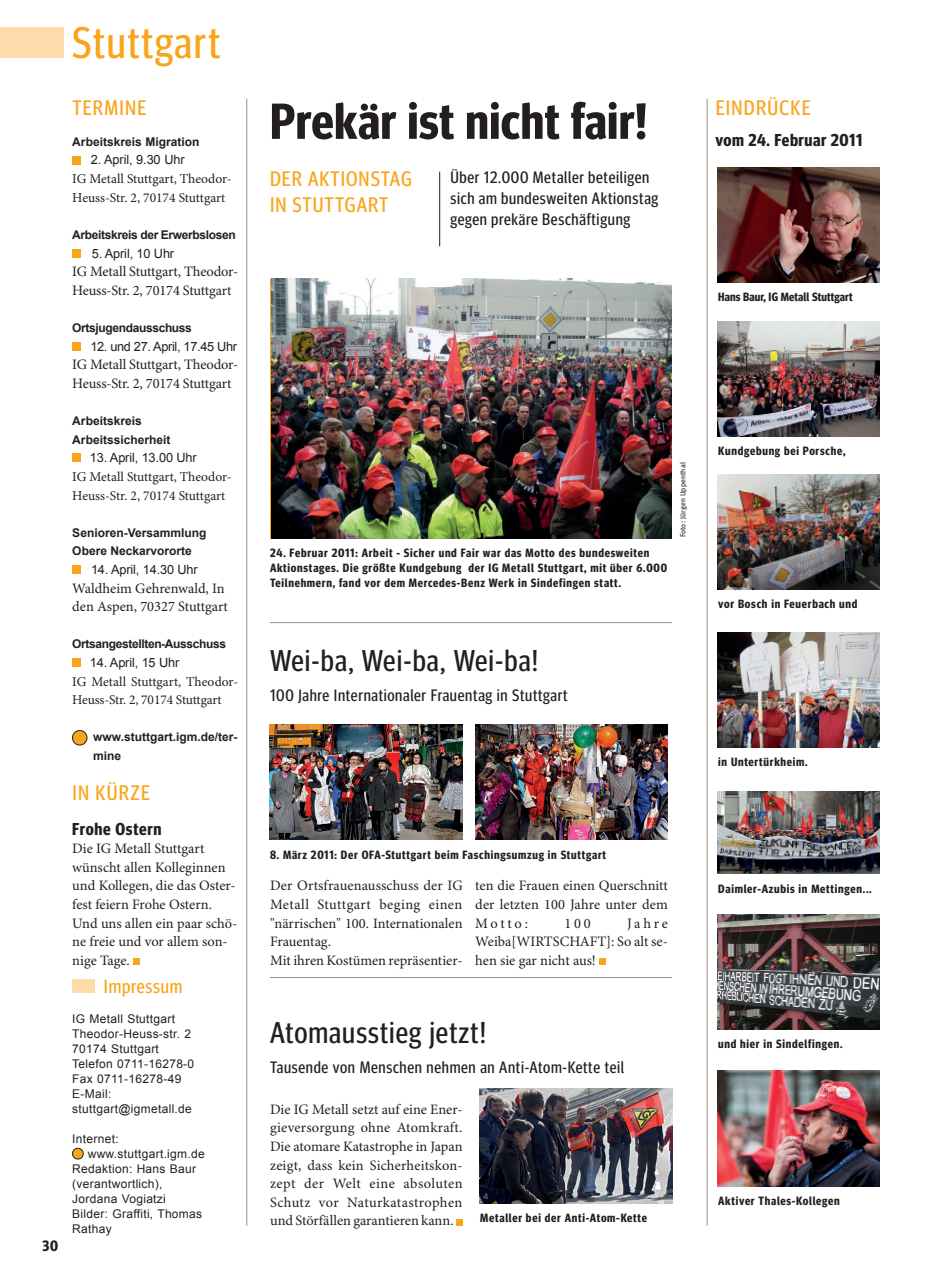
<style>
.page{position:relative;width:936px;height:1285px;background:#fff}
.page>*{position:absolute;margin:0;border:0;box-sizing:border-box;transform-origin:0 0}
.t1{font:700 50.55px "Meta Headline Cond OT";letter-spacing:.01em;color:#231f20}
.t2{font:44.1px "Meta Headline Cond OT";color:#f9a51b}
.t3{font:30px "Meta Headline Cond OT";letter-spacing:.015em;color:#231f20}
.t4{font:30px "Meta Headline Cond OT";letter-spacing:.035em;color:#231f20}
.t5{font:21px/25.5px "Meta Headline Cond OT";letter-spacing:.06em;color:#f9a51b}
.t6{font:19.05px "Meta Headline Cond OT";letter-spacing:.04em;color:#f9a51b}
.t7{font:700 17.25px "Meta Headline Cond OT";letter-spacing:.03em;color:#231f20}
.t8{font:16.5px/21px "Meta Headline Cond OT";letter-spacing:.04em;color:#231f20}
.t9{font:700 15px "Meta Headline Cond OT";color:#231f20}
.t10{font:14.4px/18.6px "Minion Pro";color:#231f20}
.t11{font:13.5px/18.6px "Minion Pro";letter-spacing:-.005em;color:#231f20}
.t12{font:12.75px "Arial";letter-spacing:-.01em;color:#231f20}
.t13{font:700 12px/15px "Meta Headline Cond OT";letter-spacing:.06em;color:#231f20}
.t14{font:12px/15px "Arial";letter-spacing:.025em;color:#231f20}
.t15{font:700 12px/18.6px "Arial";color:#231f20}
.t16{font:700 12px "Arial";letter-spacing:-.03em;color:#231f20}
.t17{font:700 12px "Meta Headline Cond OT";letter-spacing:.01em;color:#231f20}
.t18{font:7.5px "Meta";letter-spacing:.015em;color:#231f20}
</style>
<div class="page">
<div style="left:0;top:28px;width:64px;height:30px;background:#fedbab"></div>
<hr style="left:246px;top:99px;width:1px;height:1126px;background:#9c8f83">
<div style="left:72px;top:979px;width:23px;height:13px;background:#fedbab"></div>
<svg style="left:72px;top:1147px;width:12px;height:12px"></svg>
<div style="left:72px;top:155px;width:9px;height:9px;background:#f9a51b"></div>
<div style="left:72px;top:248px;width:9px;height:9px;background:#f9a51b"></div>
<div style="left:72px;top:341px;width:9px;height:9px;background:#f9a51b"></div>
<div style="left:72px;top:453px;width:9px;height:9px;background:#f9a51b"></div>
<div style="left:72px;top:565px;width:9px;height:9px;background:#f9a51b"></div>
<div style="left:72px;top:658px;width:9px;height:9px;background:#f9a51b"></div>
<svg style="left:72px;top:730px;width:15px;height:15px"></svg>
<div style="left:133px;top:958px;width:7px;height:6px;background:#f9a51b"></div>
<hr style="left:706px;top:99px;width:1px;height:1126px;background:#9c8f83">
<hr style="left:439px;top:172px;width:1px;height:74px;background:#231f20">
<hr style="left:270px;top:622px;width:402px;height:1px;background:#9c8f83">
<img style="left:271px;top:279px;width:401px;height:259px">
<img style="left:717px;top:167px;width:162px;height:116px">
<img style="left:717px;top:321px;width:162px;height:115px">
<img style="left:717px;top:791px;width:162px;height:82px">
<img style="left:717px;top:914px;width:162px;height:115px">
<img style="left:717px;top:632px;width:162px;height:115px">
<img style="left:717px;top:474px;width:162px;height:115px">
<img style="left:717px;top:1070px;width:162px;height:115px">
<hr style="left:270px;top:977px;width:402px;height:1px;background:#9c8f83">
<div style="left:456px;top:1218px;width:6px;height:7px;background:#f9a51b"></div>
<img style="left:479px;top:1088px;width:193px;height:115px">
<img style="left:475px;top:724px;width:192px;height:115px">
<img style="left:270px;top:724px;width:192px;height:115px">
<svg style="left:599px;top:958px;width:6px;height:6px"></svg>
<p class="t9" style="left:43px;top:1236px;width:17px">30</p>
<h2 class="t2" style="left:72px;top:16px;width:149px">Stuttgart</h2>
<h3 class="t5" style="left:72px;top:95px;width:75px">termine</h3>
<p class="t15" style="left:72px;top:133px;width:129px">Arbeitskreis Migration</p>
<p class="t12" style="left:91px;top:152px;width:95px">2. April, 9.30 Uhr</p>
<p class="t11" style="left:72px;top:170px;width:161px">IG Metall Stuttgart, Theodor-<br>Heuss-Str. 2, 70174 Stuttgart</p>
<p class="t16" style="left:72px;top:227px;width:165px">Arbeitskreis der Erwerbslosen</p>
<p class="t12" style="left:92px;top:245px;width:84px">5. April, 10 Uhr</p>
<p class="t10" style="left:72px;top:263px;width:167px">IG Metall Stuttgart, Theodor-<br>Heuss-Str. 2, 70174 Stuttgart</p>
<p class="t16" style="left:72px;top:320px;width:121px">Ortsjugendausschuss</p>
<p class="t12" style="left:90px;top:338px;width:148px">12. und 27. April, 17.45 Uhr</p>
<p class="t10" style="left:72px;top:356px;width:167px">IG Metall Stuttgart, Theodor-<br>Heuss-Str. 2, 70174 Stuttgart</p>
<p class="t15" style="left:72px;top:412px;width:100px">Arbeitskreis<br>Arbeitssicherheit</p>
<p class="t12" style="left:90px;top:449px;width:108px">13. April, 13.00 Uhr</p>
<p class="t11" style="left:72px;top:468px;width:161px">IG Metall Stuttgart, Theodor-<br>Heuss-Str. 2, 70174 Stuttgart</p>
<p class="t15" style="left:72px;top:523px;width:136px">Senioren-Versammlung<br>Obere Neckarvororte</p>
<p class="t12" style="left:91px;top:561px;width:108px">14. April, 14.30 Uhr</p>
<p class="t10" style="left:72px;top:579px;width:157px">Waldheim Gehrenwald, In den Aspen, 70327 Stuttgart</p>
<p class="t16" style="left:72px;top:636px;width:155px">Ortsangestellten-Ausschuss</p>
<p class="t12" style="left:90px;top:654px;width:91px">14. April, 15 Uhr</p>
<p class="t11" style="left:72px;top:672px;width:167px">IG Metall Stuttgart, Theodor-<br>Heuss-Str. 2, 70174 Stuttgart</p>
<p class="t15" style="left:93px;top:728px;width:146px">www.stuttgart.igm.de/ter&shy;mine</p>
<h3 class="t5" style="left:72px;top:779px;width:79px">In Kürze</h3>
<p class="t7" style="left:72px;top:818px;width:91px">Frohe Ostern</p>
<p class="t10" style="left:72px;top:839px;width:166px">Die IG Metall Stuttgart wünscht allen Kolleginnen und Kollegen, die das Oster&shy;fest feiern Frohe Ostern.<br>Und uns allen ein paar schö&shy;ne freie und vor allem son&shy;nige Tage.</p>
<h3 class="t6" style="left:104px;top:974px;width:80px">Impressum</h3>
<p class="t14" style="left:72px;top:1010px;width:123px">IG Metall Stuttgart<br>Theodor-Heuss-str. 2<br>70174 Stuttgart<br>Telefon 0711-16278-0<br>Fax 0711-16278-49<br>E-Mail: stuttgart@igmetall.de</p>
<p class="t14" style="left:72px;top:1130px;width:48px">Internet:</p>
<p class="t14" style="left:88px;top:1145px;width:119px">www.stuttgart.igm.de</p>
<p class="t14" style="left:72px;top:1160px;width:125px">Redaktion: Hans Baur</p>
<p class="t14" style="left:72px;top:1175px;width:92px">(verantwortlich),</p>
<p class="t14" style="left:72px;top:1190px;width:95px">Jordana Vogiatzi</p>
<p class="t14" style="left:72px;top:1205px;width:131px">Bilder: Graffiti, Thomas</p>
<p class="t14" style="left:72px;top:1220px;width:41px">Rathay</p>
<h1 class="t1" style="left:270px;top:91px;width:378px">Prekär ist nicht fair!</h1>
<h3 class="t5" style="left:270px;top:166px;width:143px">Der Aktionstag in Stuttgart</h3>
<p class="t8" style="left:450px;top:167px;width:209px">Über 12.000 Metaller beteiligen sich am bundesweiten Aktionstag gegen prekäre Beschäftigung</p>
<h3 class="t5" style="left:715px;top:95px;width:97px">eindrücke</h3>
<p class="t7" style="left:715px;top:129px;width:148px">vom 24. Februar 2011</p>
<p class="t17" style="left:718px;top:290px;width:136px">Hans Baur, IG Metall Stuttgart</p>
<p class="t13" style="left:270px;top:544px;width:398px">24. Februar 2011: Arbeit - Sicher und Fair war das Motto des bundesweiten<br>Aktionstages. Die größte Kundgebung der IG Metall Stuttgart, mit über 6.000<br>Teilnehmern, fand vor dem Mercedes-Benz Werk in Sindefingen statt.</p>
<p class="t18" style="left:678px;top:537px;width:77px;rotate:-90deg">Foto: Jürgen Uppenthal</p>
<h3 class="t3" style="left:270px;top:642px;width:270px">Wei-ba, Wei-ba, Wei-ba!</h3>
<p class="t8" style="left:270px;top:684px;width:299px">100 Jahre Internationaler Frauentag in Stuttgart</p>
<p class="t13" style="left:718px;top:443px;width:129px">Kundgebung bei Porsche,</p>
<p class="t13" style="left:718px;top:596px;width:141px">vor Bosch in Feuerbach und</p>
<p class="t13" style="left:718px;top:754px;width:91px">in Untertürkheim.</p>
<p class="t13" style="left:270px;top:846px;width:337px">8. März 2011: Der OFA-Stuttgart beim Faschingsumzug in Stuttgart</p>
<p class="t10" style="left:475px;top:876px;width:194px;text-align:justify">ten die Frauen einen Querschnitt der letzten 100 Jahre unter dem Motto:</p>
<p class="t10" style="left:270px;top:876px;width:194px">Der Ortsfrauenausschuss der IG<br>Metall Stuttgart beging einen "närrischen" 100. Internationalen<br>Frauentag.<br>Mit ihren Kostümen repräsentier-</p>
<p class="t10" style="left:475px;top:914px;width:194px;text-align:justify;text-indent:152px">Jahre Weiba[WIRTSCHAFT]: So alt se&shy;hen sie gar nicht aus!</p>
<p class="t10" style="left:564px;top:914px;width:28px">100</p>
<h3 class="t4" style="left:270px;top:1014px;width:218px">Atomausstieg jetzt!</h3>
<p class="t8" style="left:270px;top:1056px;width:355px">Tausende von Menschen nehmen an Anti-Atom-Kette teil</p>
<p class="t10" style="left:270px;top:1100px;width:194px;text-align:justify">Die IG Metall setzt auf eine Ener&shy;gieversorgung ohne Atomkraft.<br>Die atomare Katastrophe in Japan zeigt, dass kein Sicherheitskon&shy;zept der Welt eine absoluten Schutz vor Naturkatastrophen und Störfällen garantieren kann.</p>
<p class="t13" style="left:480px;top:1209px;width:168px">Metaller bei der Anti-Atom-Kette</p>
<p class="t13" style="left:718px;top:881px;width:155px">Daimler-Azubis in Mettingen...</p>
<p class="t13" style="left:718px;top:1035px;width:126px">und hier in Sindelfingen.</p>
<p class="t13" style="left:718px;top:1192px;width:123px">Aktiver Thales-Kollegen</p>
</div>
